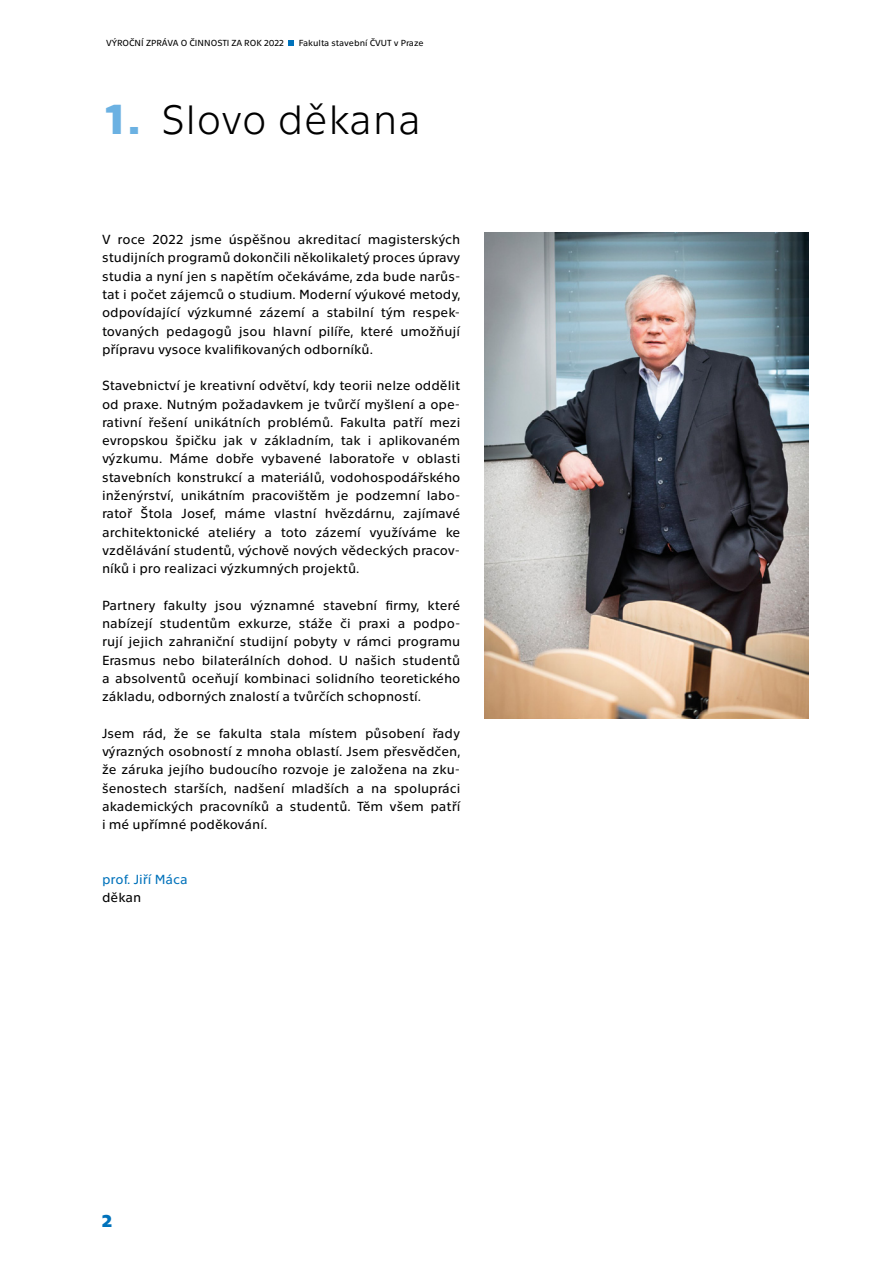
<style>
.page{position:relative;width:893px;height:1263px;background:#fff}
.page>*{position:absolute;margin:0;border:0;box-sizing:border-box;transform-origin:0 0}
.t1{font:300 42px "Technika";color:#000}
.t2{font:700 18px "Technika";color:#0072bb}
.t3{font:13.5px/18.3px "Technika";color:#000;text-align:justify}
.t4{font:13.5px "Technika";color:#0072bb}
.t5{font:9px "Technika";color:#000}
.s1{font-weight:700;font-size:44.1px;color:#6bb1e2}
</style>
<div class="page">
<svg style="left:288px;top:40px;width:6px;height:6px"></svg>
<img style="left:485px;top:233px;width:323px;height:485px">
<p class="t5" style="left:106px;top:36px;width:179px">VÝROČNÍ ZPRÁVA O ČINNOSTI ZA ROK 2022</p>
<p class="t5" style="left:299px;top:36px;width:127px">Fakulta stavební ČVUT v Praze</p>
<h1 class="t1" style="left:102px;top:91px;width:321px"><span class="s1">1.</span> Slovo děkana</h1>
<p class="t3" style="left:102px;top:229px;width:360px">V roce 2022 jsme úspěšnou akreditací magisterských studijních programů dokončili několikaletý proces úpravy studia a nyní jen s napětím očekáváme, zda bude narůs&shy;tat i počet zájemců o studium. Moderní výukové metody, odpovídající výzkumné zázemí a stabilní tým respek&shy;tovaných pedagogů jsou hlavní pilíře, které umožňují přípravu vysoce kvalifikovaných odborníků.</p>
<p class="t3" style="left:102px;top:376px;width:360px">Stavebnictví je kreativní odvětví, kdy teorii nelze oddělit od praxe. Nutným požadavkem je tvůrčí myšlení a ope&shy;rativní řešení unikátních problémů. Fakulta patří mezi evropskou špičku jak v základním, tak i aplikovaném výzkumu. Máme dobře vybavené laboratoře v oblasti stavebních konstrukcí a materiálů, vodohospodářského inženýrství, unikátním pracovištěm je podzemní labo&shy;ratoř Štola Josef, máme vlastní hvězdárnu, zajímavé architektonické ateliéry a toto zázemí využíváme ke vzdělávání studentů, výchově nových vědeckých pracov&shy;níků i pro realizaci výzkumných projektů.</p>
<p class="t3" style="left:102px;top:595px;width:360px">Partnery fakulty jsou významné stavební firmy, které nabízejí studentům exkurze, stáže či praxi a podpo&shy;rují jejich zahraniční studijní pobyty v rámci programu Erasmus nebo bilaterálních dohod. U našich studentů a absolventů oceňují kombinaci solidního teoretického základu, odborných znalostí a tvůrčích schopností.</p>
<p class="t3" style="left:102px;top:723px;width:360px">Jsem rád, že se fakulta stala místem působení řady výrazných osobností z mnoha oblastí. Jsem přesvědčen, že záruka jejího budoucího rozvoje je založena na zku&shy;šenostech starších, nadšení mladších a na spolupráci akademických pracovníků a studentů. Těm všem patří i mé upřímné poděkování.</p>
<p class="t4" style="left:102px;top:870px;width:87px">prof. Jiří Máca</p>
<p class="t3" style="left:102px;top:887px;width:41px">děkan</p>
<h2 class="t2" style="left:102px;top:1207px;width:11px">2</h2>
</div>
